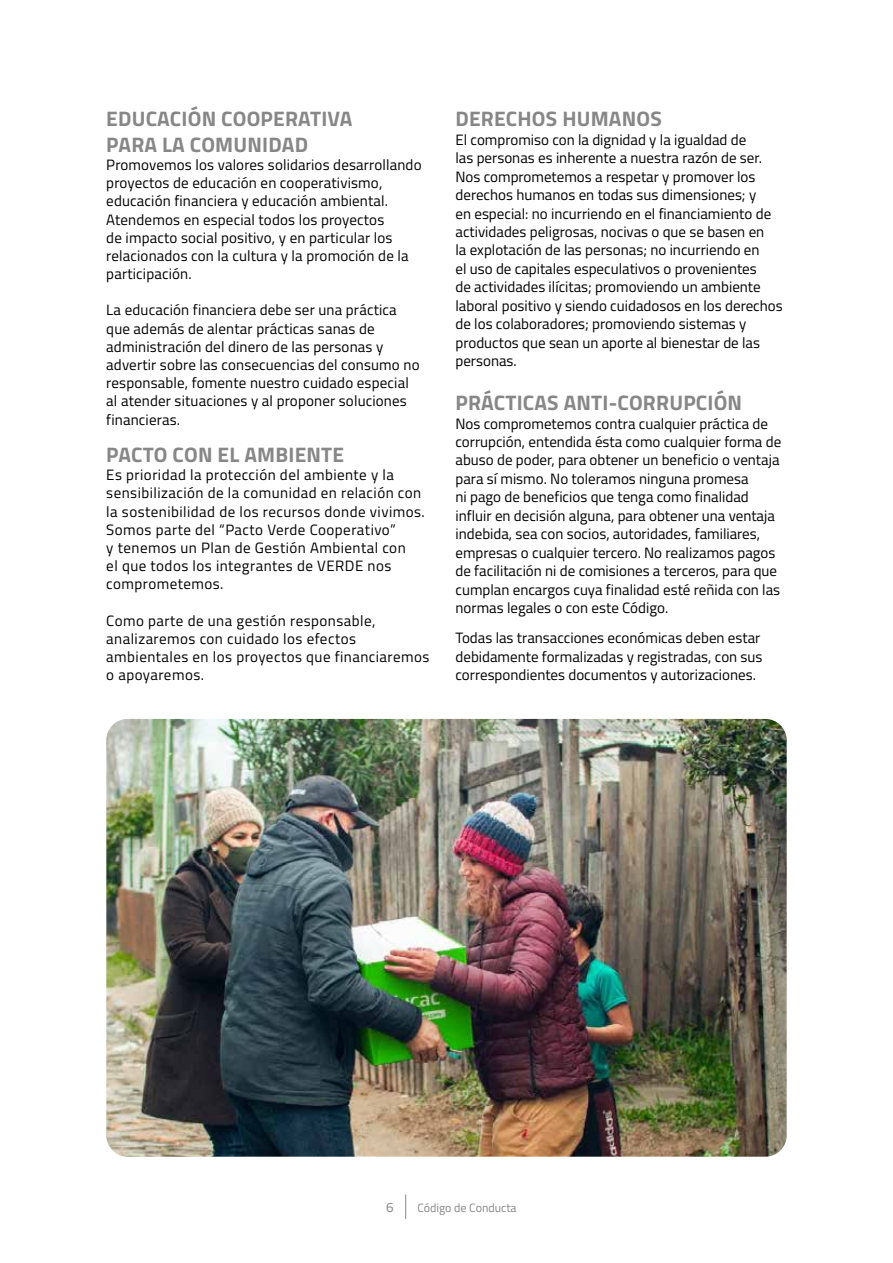
<style>
.page{position:relative;width:893px;height:1263px;background:#fff}
.page>*{position:absolute;margin:0;border:0;box-sizing:border-box;transform-origin:0 0}
.t1{font:700 21px/25.3px "Titillium";letter-spacing:.01em;color:#878787}
.t2{font:15px/18.5px "Titillium";color:#000}
.t3{font:15px/18.1px "Titillium";letter-spacing:.03em;color:#000}
.t4{font:13.5px "Titillium";color:#878787}
.t5{font:12px "Titillium";color:#878787}
</style>
<div class="page">
<svg style="left:405px;top:1195px;width:1px;height:24px"></svg>
<img style="left:106px;top:719px;width:681px;height:438px">
<h1 class="t1" style="left:106px;top:105px;width:248px">EDUCACIÓN COOPERATIVA<br>PARA LA COMUNIDAD</h1>
<p class="t2" style="left:106px;top:155px;width:317px">Promovemos los valores solidarios desarrollando proyectos de educación en cooperativismo, educación financiera y educación ambiental.<br>Atendemos en especial todos los proyectos<br>de impacto social positivo, y en particular los relacionados con la cultura y la promoción de la participación.</p>
<p class="t2" style="left:106px;top:300px;width:315px">La educación financiera debe ser una práctica que además de alentar prácticas sanas de administración del dinero de las personas y advertir sobre las consecuencias del consumo no responsable, fomente nuestro cuidado especial al atender situaciones y al proponer soluciones financieras.</p>
<h1 class="t1" style="left:106px;top:441px;width:239px">PACTO CON EL AMBIENTE</h1>
<p class="t3" style="left:106px;top:465px;width:320px">Es prioridad la protección del ambiente y la sensibilización de la comunidad en relación con la sostenibilidad de los recursos donde vivimos.<br>Somos parte del “Pacto Verde Cooperativo”<br>y tenemos un Plan de Gestión Ambiental con<br>el que todos los integrantes de VERDE nos comprometemos.</p>
<p class="t3" style="left:106px;top:611px;width:325px">Como parte de una gestión responsable, analizaremos con cuidado los efectos ambientales en los proyectos que financiaremos o apoyaremos.</p>
<h1 class="t1" style="left:455px;top:105px;width:208px">DERECHOS HUMANOS</h1>
<p class="t2" style="left:455px;top:130px;width:329px">El compromiso con la dignidad y la igualdad de<br>las personas es inherente a nuestra razón de ser.<br>Nos comprometemos a respetar y promover los derechos humanos en todas sus dimensiones; y<br>en especial: no incurriendo en el financiamiento de actividades peligrosas, nocivas o que se basen en<br>la explotación de las personas; no incurriendo en<br>el uso de capitales especulativos o provenientes<br>de actividades ilícitas; promoviendo un ambiente laboral positivo y siendo cuidadosos en los derechos de los colaboradores; promoviendo sistemas y productos que sean un aporte al bienestar de las personas.</p>
<h1 class="t1" style="left:455px;top:389px;width:288px">PRÁCTICAS ANTI-CORRUPCIÓN</h1>
<p class="t2" style="left:455px;top:413px;width:327px">Nos comprometemos contra cualquier práctica de corrupción, entendida ésta como cualquier forma de abuso de poder, para obtener un beneficio o ventaja para sí mismo. No toleramos ninguna promesa<br>ni pago de beneficios que tenga como finalidad influir en decisión alguna, para obtener una ventaja indebida, sea con socios, autoridades, familiares, empresas o cualquier tercero. No realizamos pagos de facilitación ni de comisiones a terceros, para que cumplan encargos cuya finalidad esté reñida con las normas legales o con este Código.</p>
<p class="t2" style="left:455px;top:628px;width:309px">Todas las transacciones económicas deben estar debidamente formalizadas y registradas, con sus correspondientes documentos y autorizaciones.</p>
<p class="t4" style="left:386px;top:1197px;width:9px">6</p>
<p class="t5" style="left:417px;top:1199px;width:101px">Código de Conducta</p>
</div>
